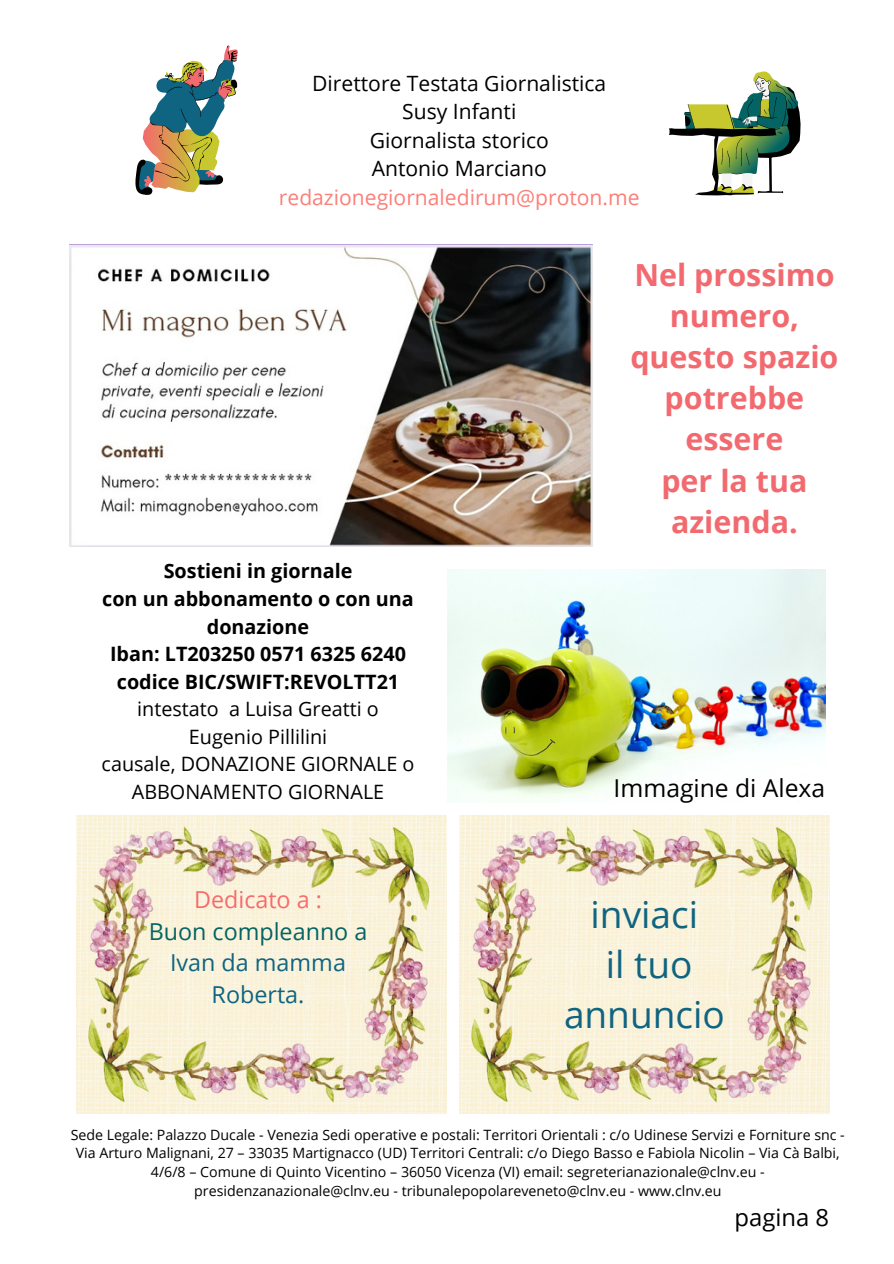
<style>
.page{position:relative;width:894px;height:1264px;background:#fff}
.page>*{position:absolute;margin:0;border:0;box-sizing:border-box;transform-origin:0 0}
.t1{font:37.05px/50.2px "Open Sans";color:#0f6481;text-align:center}
.t2{font:700 30.45px/41.2px "Open Sans";color:#f26a6f;text-align:center}
.t3{font:24.6px "Open Sans";color:#000}
.t4{font:23.85px "Open Sans";color:#000}
.t5{font:23.25px/31.7px "Open Sans";color:#0f6481;text-align:center}
.t6{font:21.15px/28.5px "Open Sans";color:#000;text-align:center}
.t7{font:700 19.8px/27.5px "Open Sans";color:#000;text-align:center}
.t8{font:14.25px/18.9px "Open Sans";color:#000;text-align:center}
.s1{color:#fb7f79}
.s2{font-weight:400}
.s3{color:#f76b6b}
.s4{color:#046463}
</style>
<div class="page">
<svg style="left:669px;top:71px;width:131px;height:124px"></svg>
<svg style="left:135px;top:45px;width:103px;height:150px"></svg>
<img style="left:447px;top:569px;width:378px;height:233px">
<img style="left:76px;top:815px;width:371px;height:298px">
<img style="left:459px;top:815px;width:370px;height:298px">
<img style="left:69px;top:244px;width:523px;height:302px">
<p class="t6" style="left:279px;top:68px;width:362px">Direttore Testata Giornalistica<br>Susy Infanti<br>Giornalista storico<br>Antonio Marciano <span class="s1">redazionegiornaledirum@proton.me</span></p>
<h3 class="t7" style="left:102px;top:557px;width:314px">Sostieni in giornale<br>con un abbonamento o con una donazione<br>Iban: LT203250 0571 6325 6240 codice BIC/SWIFT:REVOLTT21 <span class="s2">intestato a Luisa Greatti o<br>Eugenio Pillilini<br>causale, DONAZIONE GIORNALE o<br>ABBONAMENTO GIORNALE</span></h3>
<h3 class="t2" style="left:630px;top:253px;width:209px">Nel prossimo numero, questo spazio potrebbe essere<br>per la tua azienda.</h3>
<p class="t3" style="left:613px;top:771px;width:213px">Immagine di Alexa</p>
<p class="t5" style="left:149px;top:883px;width:220px"><span class="s3">Dedicato a :<br></span><span class="s4">Buon compleanno a<br></span>Ivan da mamma<br>Roberta.</p>
<h1 class="t1" style="left:564px;top:888px;width:162px">inviaci<br>il tuo annuncio</h1>
<h2 class="t8" style="left:71px;top:1124px;width:775px">Sede Legale: Palazzo Ducale - Venezia Sedi operative e postali: Territori Orientali : c/o Udinese Servizi e Forniture snc - Via Arturo Malignani, 27 – 33035 Martignacco (UD) Territori Centrali: c/o Diego Basso e Fabiola Nicolin – Via Cà Balbi, 4/6/8 – Comune di Quinto Vicentino – 36050 Vicenza (VI) email: segreterianazionale@clnv.eu - presidenzanazionale@clnv.eu - tribunalepopolareveneto@clnv.eu - www.clnv.eu</h2>
<h4 class="t4" style="left:734px;top:1200px;width:96px">pagina 8</h4>
</div>
